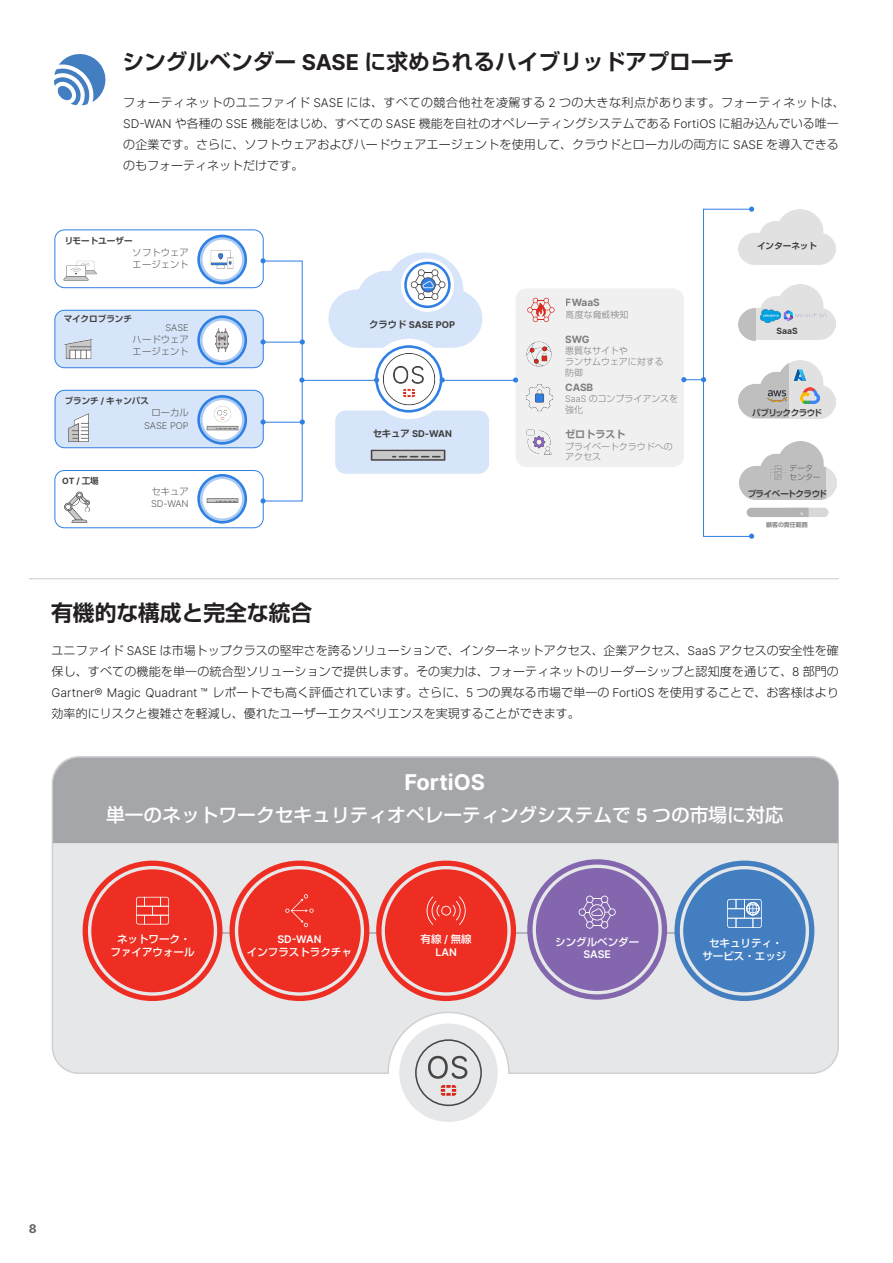
<style>
.page{position:relative;width:893px;height:1263px;background:#fff}
.page>*{position:absolute;margin:0;border:0;box-sizing:border-box;transform-origin:0 0}
.t1{font:700 21.75px "Shin Go Pro De";color:#231f20}
.t2{font:700 21.75px "Inter";color:#fff}
.t3{font:500 18.75px "Shin Go Pro";color:#fff}
.Text_Body_9{font:300 12px/21px "Shin Go Pro";letter-spacing:.01em;color:#231f20;text-align:justify}
.t4{font:700 12px "Inter";color:#636366}
.t5{font:500 10.5px/12.6px "Shin Go Pro";color:#fff;text-align:center}
.t6{font:700 10.05px "Inter";color:#7f7f7f}
.t7{font:700 10.05px "Shin Go Pro De";color:#7f7f7f}
.t8{font:300 9.3px/12.1px "Shin Go Pro";color:#595959}
.t9{font:700 9.3px "Inter";color:#404040}
.t10{font:300 9.3px "Inter";color:#595959}
.t11{font:300 9px/10.8px "Shin Go Pro";color:#7f7f7f}
.t12{font:700 8.55px "Shin Go Pro De";color:#404040}
.t13{font:700 8.55px "Shin Go Pro De";letter-spacing:-.045em;color:#3c3c3c}
.t14{font:700 8.55px "Shin Go Pro De";letter-spacing:-.075em;color:#3c3c3c}
.t15{font:700 8.55px "Shin Go Pro De";color:#3c3c3c}
.t16{font:700 8.55px "Inter";color:#404040}
.t17{font:700 8.55px "Inter";color:#3c3c3c}
.t18{font:300 7.65px/9.1px "Shin Go Pro";color:#595959}
.t19{font:700 6px "Shin Go Pro De";color:#7f7f7f}
.t20{font:700 3.3px "Inter";color:#fff}
.s1{font-family:"Inter"}
.s2{font-family:"Shin Go Pro De"}
.s3{font-family:"Inter";font-weight:600}
</style>
<div class="page">
<hr style="left:29px;top:578px;width:810px;height:1px;background:#cfd0d2">
<svg style="left:54px;top:54px;width:51px;height:51px"></svg>
<div style="left:54px;top:470px;width:210px;height:58px;border:1px solid #307fe2;border-radius:10px"></div>
<svg style="left:199px;top:475px;width:47px;height:47px"></svg>
<div style="left:197px;top:474px;width:50px;height:50px;border:3px solid #307fe2;border-radius:50%"></div>
<div style="left:203px;top:479px;width:39px;height:39px;background:#fff;border-radius:50%"></div>
<img style="left:64px;top:491px;width:26px;height:32px">
<img style="left:205px;top:483px;width:34px;height:34px">
<div style="left:54px;top:229px;width:210px;height:59px;border:1px solid #307fe2;border-radius:10px"></div>
<svg style="left:199px;top:236px;width:47px;height:47px"></svg>
<div style="left:197px;top:235px;width:50px;height:49px;border:3px solid #307fe2;border-radius:50%"></div>
<div style="left:203px;top:240px;width:39px;height:39px;background:#fff;border-radius:50%"></div>
<img style="left:210px;top:250px;width:24px;height:19px">
<img style="left:78px;top:260px;width:19px;height:15px">
<img style="left:63px;top:261px;width:26px;height:20px">
<div style="left:55px;top:310px;width:208px;height:58px;background:#d6e5f9;border-radius:10px"></div>
<div style="left:54px;top:310px;width:210px;height:58px;border:1px solid #307fe2;border-radius:10px"></div>
<svg style="left:199px;top:317px;width:47px;height:47px"></svg>
<div style="left:197px;top:315px;width:50px;height:50px;border:3px solid #307fe2;border-radius:50%"></div>
<div style="left:203px;top:321px;width:39px;height:39px;background:#fff;border-radius:50%"></div>
<img style="left:215px;top:328px;width:14px;height:24px">
<img style="left:64px;top:339px;width:29px;height:20px">
<div style="left:516px;top:288px;width:168px;height:179px;background:#f0f0f0;border-radius:11px"></div>
<img style="left:526px;top:384px;width:28px;height:28px">
<img style="left:526px;top:341px;width:26px;height:26px">
<img style="left:526px;top:429px;width:26px;height:26px">
<svg style="left:527px;top:298px;width:28px;height:24px"></svg>
<img style="left:809px;top:362px;width:27px;height:56px">
<img style="left:738px;top:386px;width:9px;height:30px">
<img style="left:809px;top:387px;width:11px;height:16px">
<img style="left:826px;top:467px;width:10px;height:32px">
<img style="left:739px;top:443px;width:87px;height:56px">
<div style="left:782px;top:508px;width:46px;height:9px;background:#d8d8d8;border-radius:5px"></div>
<img style="left:739px;top:211px;width:96px;height:53px">
<img style="left:809px;top:286px;width:27px;height:54px">
<img style="left:739px;top:310px;width:8px;height:29px">
<img style="left:809px;top:310px;width:17px;height:11px">
<svg style="left:747px;top:207px;width:62px;height:331px"></svg>
<div style="left:55px;top:390px;width:208px;height:58px;background:#d6e5f9;border-radius:10px"></div>
<div style="left:55px;top:390px;width:209px;height:58px;border:1px solid #307fe2;border-radius:10px"></div>
<svg style="left:199px;top:396px;width:47px;height:47px"></svg>
<div style="left:197px;top:395px;width:50px;height:50px;border:3px solid #307fe2;border-radius:50%"></div>
<div style="left:203px;top:400px;width:39px;height:40px;background:#fff;border-radius:50%"></div>
<img style="left:205px;top:422px;width:34px;height:23px">
<img style="left:68px;top:413px;width:21px;height:29px">
<img style="left:214px;top:406px;width:17px;height:16px">
<svg style="left:260px;top:251px;width:258px;height:252px"></svg>
<hr style="left:263px;top:261px;width:39px;height:1px;background:#307fe2">
<hr style="left:263px;top:342px;width:39px;height:1px;background:#307fe2">
<hr style="left:263px;top:422px;width:39px;height:1px;background:#307fe2">
<hr style="left:263px;top:501px;width:39px;height:1px;background:#307fe2">
<hr style="left:302px;top:261px;width:1px;height:240px;background:#307fe2">
<hr style="left:703px;top:209px;width:1px;height:328px;background:#307fe2">
<hr style="left:302px;top:380px;width:74px;height:1px;background:#307fe2">
<hr style="left:443px;top:380px;width:73px;height:1px;background:#307fe2">
<svg style="left:681px;top:377px;width:25px;height:5px"></svg>
<hr style="left:703px;top:209px;width:48px;height:1px;background:#307fe2">
<hr style="left:703px;top:536px;width:48px;height:1px;background:#307fe2">
<div style="left:52px;top:757px;width:786px;height:316px;background:#e6e7e9;border-radius:27px"></div>
<div style="left:53px;top:757px;width:785px;height:86px;background:#a5a6aa"></div>
<div style="left:388px;top:1012px;width:121px;height:121px;background:#fff;border-radius:50%"></div>
<svg style="left:222px;top:932px;width:7px;height:2px"></svg>
<svg style="left:369px;top:932px;width:7px;height:2px"></svg>
<svg style="left:516px;top:932px;width:11px;height:2px"></svg>
<svg style="left:667px;top:932px;width:7px;height:2px"></svg>
<div style="left:536px;top:868px;width:122px;height:123px;background:#8366ad;border-radius:50%"></div>
<div style="left:527px;top:859px;width:140px;height:141px;border:5px solid #8366ad;border-radius:50%"></div>
<svg style="left:579px;top:895px;width:37px;height:34px"></svg>
<div style="left:683px;top:869px;width:123px;height:123px;background:#437ec1;border-radius:50%"></div>
<div style="left:674px;top:860px;width:140px;height:141px;border:5px solid #437ec1;border-radius:50%"></div>
<svg style="left:727px;top:899px;width:35px;height:29px"></svg>
<div style="left:83px;top:860px;width:139px;height:141px;border:5px solid #ee2e22;border-radius:50%"></div>
<div style="left:91px;top:869px;width:123px;height:123px;background:#ee2e22;border-radius:50%"></div>
<svg style="left:136px;top:897px;width:33px;height:27px"></svg>
<div style="left:229px;top:860px;width:140px;height:141px;border:5px solid #ee2e22;border-radius:50%"></div>
<div style="left:238px;top:869px;width:123px;height:123px;background:#ee2e22;border-radius:50%"></div>
<svg style="left:285px;top:894px;width:29px;height:33px"></svg>
<div style="left:376px;top:860px;width:140px;height:141px;border:5px solid #ee2e22;border-radius:50%"></div>
<div style="left:385px;top:869px;width:122px;height:123px;background:#ee2e22;border-radius:50%"></div>
<svg style="left:427px;top:896px;width:39px;height:29px"></svg>
<div style="left:399px;top:1023px;width:99px;height:99px;background:#e6e7e9;border-radius:50%"></div>
<svg style="left:415px;top:1039px;width:67px;height:67px"></svg>
<h1 class="t1" style="left:122px;top:44px;width:613px">シングルベンダー <span class="s1">SASE</span> に求められるハイブリッドアプローチ</h1>
<p class="Text_Body_9" style="left:123px;top:90px;width:723px;text-align:left">フォーティネットのユニファイド <span class="s1">SASE</span> には、すべての競合他社を凌駕する <span class="s1">2</span> つの大きな利点があります。フォーティネットは、<span class="s1">SD-WAN</span> や各種の <span class="s1">SSE</span> 機能をはじめ、すべての <span class="s1">SASE</span> 機能を自社のオペレーティングシステムである <span class="s1">FortiOS</span> に組み込んでいる唯一の企業です。さらに、ソフトウェアおよびハードウェアエージェントを使用して、クラウドとローカルの両方に <span class="s1">SASE</span> を導入できるのもフォーティネットだけです。</p>
<p class="t12" style="left:64px;top:234px;width:70px">リモートユーザー</p>
<p class="t8" style="left:133px;top:245px;width:57px">ソフトウェアエージェント</p>
<p class="t12" style="left:63px;top:312px;width:70px">マイクロブランチ</p>
<p class="t10" style="left:165px;top:321px;width:25px">SASE</p>
<p class="t8" style="left:133px;top:332px;width:57px">ハードウェアエージェント</p>
<p class="t12" style="left:65px;top:394px;width:86px">ブランチ <span class="s1">/</span> キャンパス</p>
<p class="t16" style="left:62px;top:474px;width:38px">OT / <span class="s2">工場</span></p>
<p class="t8" style="left:151px;top:406px;width:39px">ローカル</p>
<p class="t10" style="left:144px;top:418px;width:46px">SASE POP</p>
<p class="t8" style="left:151px;top:485px;width:39px">セキュア</p>
<p class="t10" style="left:151px;top:497px;width:39px">SD-WAN</p>
<p class="t9" style="left:369px;top:317px;width:87px"><span class="s2">クラウド</span> SASE POP</p>
<p class="t9" style="left:372px;top:427px;width:81px"><span class="s2">セキュア</span> SD-WAN</p>
<p class="t6" style="left:566px;top:295px;width:36px">FWaaS</p>
<p class="t11" style="left:566px;top:308px;width:64px">高度な脅威検知</p>
<p class="t6" style="left:565px;top:332px;width:26px">SWG</p>
<p class="t11" style="left:565px;top:344px;width:100px">悪質なサイトや<br>ランサムウェアに対する防御</p>
<p class="t11" style="left:565px;top:392px;width:115px"><span class="s1">SaaS</span> のコンプライアンスを強化</p>
<p class="t11" style="left:565px;top:440px;width:109px">プライベートクラウドへのアクセス</p>
<p class="t6" style="left:565px;top:380px;width:30px">CASB</p>
<p class="t7" style="left:565px;top:425px;width:62px">ゼロトラスト</p>
<p class="t15" style="left:757px;top:238px;width:62px">インターネット</p>
<p class="t17" style="left:776px;top:325px;width:23px">SaaS</p>
<p class="t14" style="left:752px;top:406px;width:71px">パブリッククラウド</p>
<p class="t18" style="left:790px;top:462px;width:32px">データセンター</p>
<p class="t13" style="left:747px;top:486px;width:81px">プライベートクラウド</p>
<p class="t19" style="left:766px;top:519px;width:43px">顧客の責任範囲</p>
<p class="t20" style="left:800px;top:511px;width:4px">%</p>
<h1 class="t1" style="left:51px;top:595px;width:262px">有機的な構成と完全な統合</h1>
<p class="Text_Body_9" style="left:52px;top:639px;width:789px">ユニファイド <span class="s1">SASE</span> は市場トップクラスの堅牢さを誇るソリューションで、インターネットアクセス、企業アクセス、<span class="s1">SaaS</span> アクセスの安全性を確保し、すべての機能を単一の統合型ソリューションで提供します。その実力は、フォーティネットのリーダーシップと認知度を通じて、<span class="s1">8</span> 部門の<span class="s1">Gartner® Magic Quadrant ™</span> レポートでも高く評価されています。さらに、<span class="s1">5</span> つの異なる市場で単一の <span class="s1">FortiOS</span> を使用することで、お客様はより効率的にリスクと複雑さを軽減し、優れたユーザーエクスペリエンスを実現することができます。</p>
<h1 class="t2" style="left:405px;top:766px;width:82px">FortiOS</h1>
<h2 class="t3" style="left:106px;top:799px;width:679px">単一のネットワークセキュリティオペレーティングシステムで <span class="s3">5</span> つの市場に対応</h2>
<h6 class="t5" style="left:111px;top:932px;width:85px">ネットワーク・ファイアウォール</h6>
<h6 class="t5" style="left:247px;top:932px;width:106px"><span class="s3">SD-WAN<br></span>インフラストラクチャ</h6>
<h6 class="t5" style="left:421px;top:932px;width:53px">有線 <span class="s3">/</span> 無線<br><span class="s3">LAN</span></h6>
<h6 class="t5" style="left:555px;top:934px;width:85px">シングルベンダー<br><span class="s3">SASE</span></h6>
<h6 class="t5" style="left:702px;top:935px;width:85px">セキュリティ・サービス・エッジ</h6>
<p class="t4" style="left:29px;top:1219px;width:9px">8</p>
</div>
